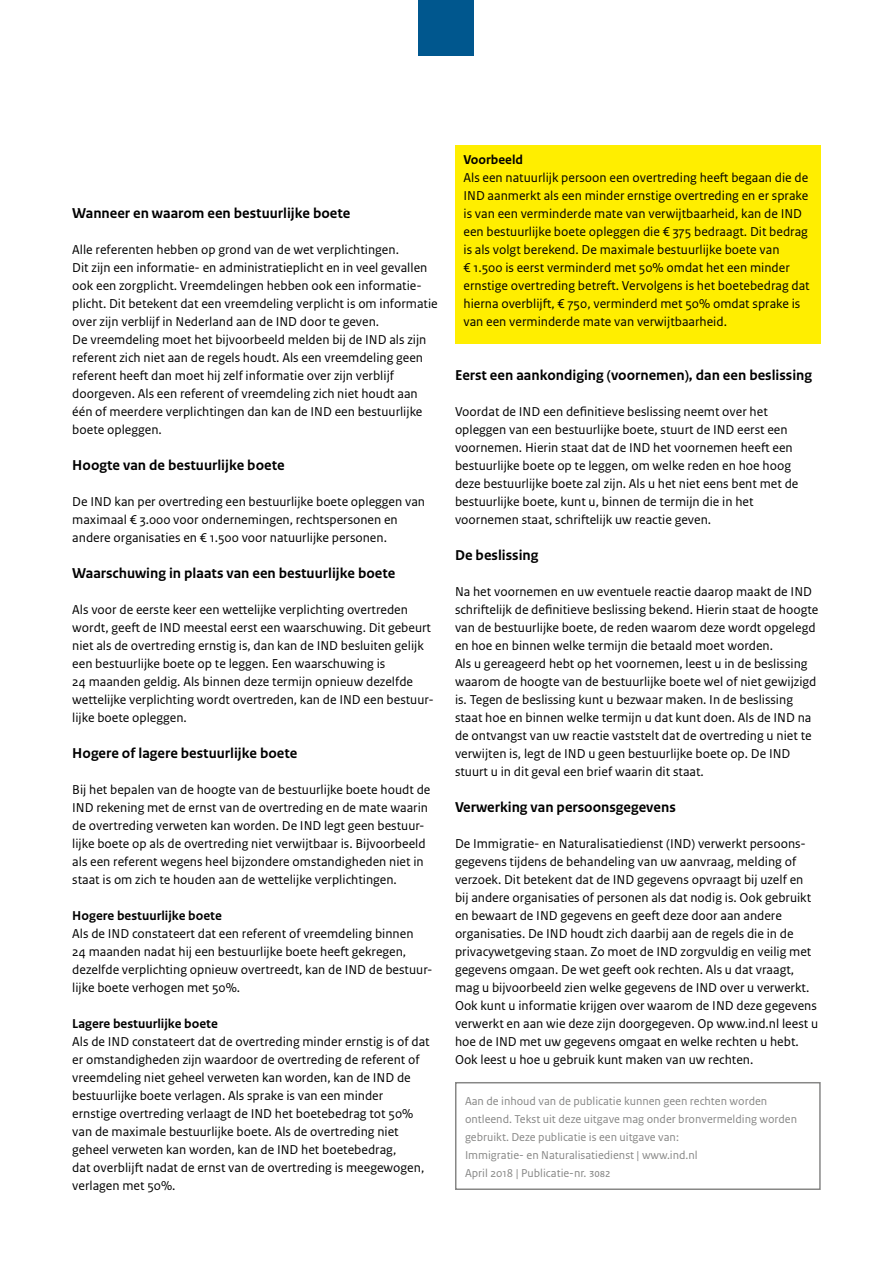
<style>
.page{position:relative;width:893px;height:1263px;background:#fff}
.page>*{position:absolute;margin:0;border:0;box-sizing:border-box;transform-origin:0 0}
.t1{font:700 15px "Rijksoverheid Sans Text";color:#000}
.t2{font:13.5px/18px "Rijksoverheid Sans Text";color:#000}
.t3{font:700 13.5px "Rijksoverheid Sans Text";color:#000}
.t4{font:12px/18px "Rijksoverheid Sans Text";color:#878786}
</style>
<div class="page">
<div style="left:455px;top:1082px;width:366px;height:108px;border:2px solid #878786"></div>
<div style="left:455px;top:146px;width:366px;height:198px;background:#fe0"></div>
<div style="left:419px;top:0;width:55px;height:55px;background:#00578e"></div>
<p class="t1" style="left:72px;top:204px;width:280px">Wanneer en waarom een bestuurlijke boete</p>
<p class="t2" style="left:72px;top:241px;width:367px">Alle referenten hebben op grond van de wet verplichtingen.<br>Dit zijn een informatie- en administratieplicht en in veel gevallen ook een zorgplicht. Vreemdelingen hebben ook een informatie&shy;plicht. Dit betekent dat een vreemdeling verplicht is om informatie over zijn verblijf in Nederland aan de IND door te geven.<br>De vreemdeling moet het bijvoorbeeld melden bij de IND als zijn referent zich niet aan de regels houdt. Als een vreemdeling geen referent heeft dan moet hij zelf informatie over zijn verblijf doorgeven. Als een referent of vreemdeling zich niet houdt aan één of meerdere verplichtingen dan kan de IND een bestuurlijke boete opleggen.</p>
<p class="t1" style="left:72px;top:456px;width:214px">Hoogte van de bestuurlijke boete</p>
<p class="t2" style="left:72px;top:493px;width:354px">De IND kan per overtreding een bestuurlijke boete opleggen van maximaal € 3.000 voor ondernemingen, rechtspersonen en andere organisaties en € 1.500 voor natuurlijke personen.</p>
<p class="t1" style="left:72px;top:564px;width:325px">Waarschuwing in plaats van een bestuurlijke boete</p>
<p class="t2" style="left:72px;top:601px;width:363px">Als voor de eerste keer een wettelijke verplichting overtreden wordt, geeft de IND meestal eerst een waarschuwing. Dit gebeurt niet als de overtreding ernstig is, dan kan de IND besluiten gelijk een bestuurlijke boete op te leggen. Een waarschuwing is<br>24 maanden geldig. Als binnen deze termijn opnieuw dezelfde wettelijke verplichting wordt overtreden, kan de IND een bestuur&shy;lijke boete opleggen.</p>
<p class="t1" style="left:72px;top:744px;width:227px">Hogere of lagere bestuurlijke boete</p>
<p class="t2" style="left:72px;top:781px;width:360px">Bij het bepalen van de hoogte van de bestuurlijke boete houdt de IND rekening met de ernst van de overtreding en de mate waarin de overtreding verweten kan worden. De IND legt geen bestuur&shy;lijke boete op als de overtreding niet verwijtbaar is. Bijvoorbeeld als een referent wegens heel bijzondere omstandigheden niet in staat is om zich te houden aan de wettelijke verplichtingen.</p>
<p class="t3" style="left:72px;top:908px;width:151px">Hogere bestuurlijke boete</p>
<p class="t2" style="left:72px;top:925px;width:362px">Als de IND constateert dat een referent of vreemdeling binnen<br>24 maanden nadat hij een bestuurlijke boete heeft gekregen, dezelfde verplichting opnieuw overtreedt, kan de IND de bestuur&shy;lijke boete verhogen met 50%.</p>
<p class="t3" style="left:72px;top:1016px;width:147px">Lagere bestuurlijke boete</p>
<p class="t2" style="left:72px;top:1033px;width:359px">Als de IND constateert dat de overtreding minder ernstig is of dat er omstandigheden zijn waardoor de overtreding de referent of vreemdeling niet geheel verweten kan worden, kan de IND de bestuurlijke boete verlagen. Als sprake is van een minder ernstige overtreding verlaagt de IND het boetebedrag tot 50% van de maximale bestuurlijke boete. Als de overtreding niet geheel verweten kan worden, kan de IND het boetebedrag,<br>dat overblijft nadat de ernst van de overtreding is meegewogen, verlagen met 50%.</p>
<p class="t3" style="left:463px;top:152px;width:61px">Voorbeeld</p>
<p class="t2" style="left:463px;top:168px;width:348px">Als een natuurlijk persoon een overtreding heeft begaan die de IND aanmerkt als een minder ernstige overtreding en er sprake is van een verminderde mate van verwijtbaarheid, kan de IND een bestuurlijke boete opleggen die € 375 bedraagt. Dit bedrag is als volgt berekend. De maximale bestuurlijke boete van<br>€ 1.500 is eerst verminderd met 50% omdat het een minder ernstige overtreding betreft. Vervolgens is het boetebedrag dat hierna overblijft, € 750, verminderd met 50% omdat sprake is van een verminderde mate van verwijtbaarheid.</p>
<p class="t1" style="left:455px;top:366px;width:359px">Eerst een aankondiging (voornemen), dan een beslissing</p>
<p class="t2" style="left:455px;top:403px;width:345px">Voordat de IND een definitieve beslissing neemt over het opleggen van een bestuurlijke boete, stuurt de IND eerst een voornemen. Hierin staat dat de IND het voornemen heeft een bestuurlijke boete op te leggen, om welke reden en hoe hoog deze bestuurlijke boete zal zijn. Als u het niet eens bent met de bestuurlijke boete, kunt u, binnen de termijn die in het voornemen staat, schriftelijk uw reactie geven.</p>
<p class="t1" style="left:455px;top:546px;width:85px">De beslissing</p>
<p class="t2" style="left:455px;top:583px;width:365px">Na het voornemen en uw eventuele reactie daarop maakt de IND schriftelijk de definitieve beslissing bekend. Hierin staat de hoogte van de bestuurlijke boete, de reden waarom deze wordt opgelegd en hoe en binnen welke termijn die betaald moet worden.<br>Als u gereageerd hebt op het voornemen, leest u in de beslissing waarom de hoogte van de bestuurlijke boete wel of niet gewijzigd is. Tegen de beslissing kunt u bezwaar maken. In de beslissing staat hoe en binnen welke termijn u dat kunt doen. Als de IND na de ontvangst van uw reactie vaststelt dat de overtreding u niet te verwijten is, legt de IND u geen bestuurlijke boete op. De IND stuurt u in dit geval een brief waarin dit staat.</p>
<p class="t1" style="left:455px;top:798px;width:222px">Verwerking van persoonsgegevens</p>
<p class="t2" style="left:455px;top:835px;width:365px">De Immigratie- en Naturalisatiedienst (IND) verwerkt persoons&shy;gegevens tijdens de behandeling van uw aanvraag, melding of verzoek. Dit betekent dat de IND gegevens opvraagt bij uzelf en bij andere organisaties of personen als dat nodig is. Ook gebruikt en bewaart de IND gegevens en geeft deze door aan andere organisaties. De IND houdt zich daarbij aan de regels die in de privacywetgeving staan. Zo moet de IND zorgvuldig en veilig met gegevens omgaan. De wet geeft ook rechten. Als u dat vraagt, mag u bijvoorbeeld zien welke gegevens de IND over u verwerkt.<br>Ook kunt u informatie krijgen over waarom de IND deze gegevens verwerkt en aan wie deze zijn doorgegeven. Op www.ind.nl leest u hoe de IND met uw gegevens omgaat en welke rechten u hebt.<br>Ook leest u hoe u gebruik kunt maken van uw rechten.</p>
<p class="t4" style="left:465px;top:1092px;width:334px">Aan de inhoud van de publicatie kunnen geen rechten worden ontleend. Tekst uit deze uitgave mag onder bronvermelding worden gebruikt. Deze publicatie is een uitgave van:<br>Immigratie- en Naturalisatiedienst | www.ind.nl<br>April 2018 | Publicatie-nr. 3082</p>
</div>
